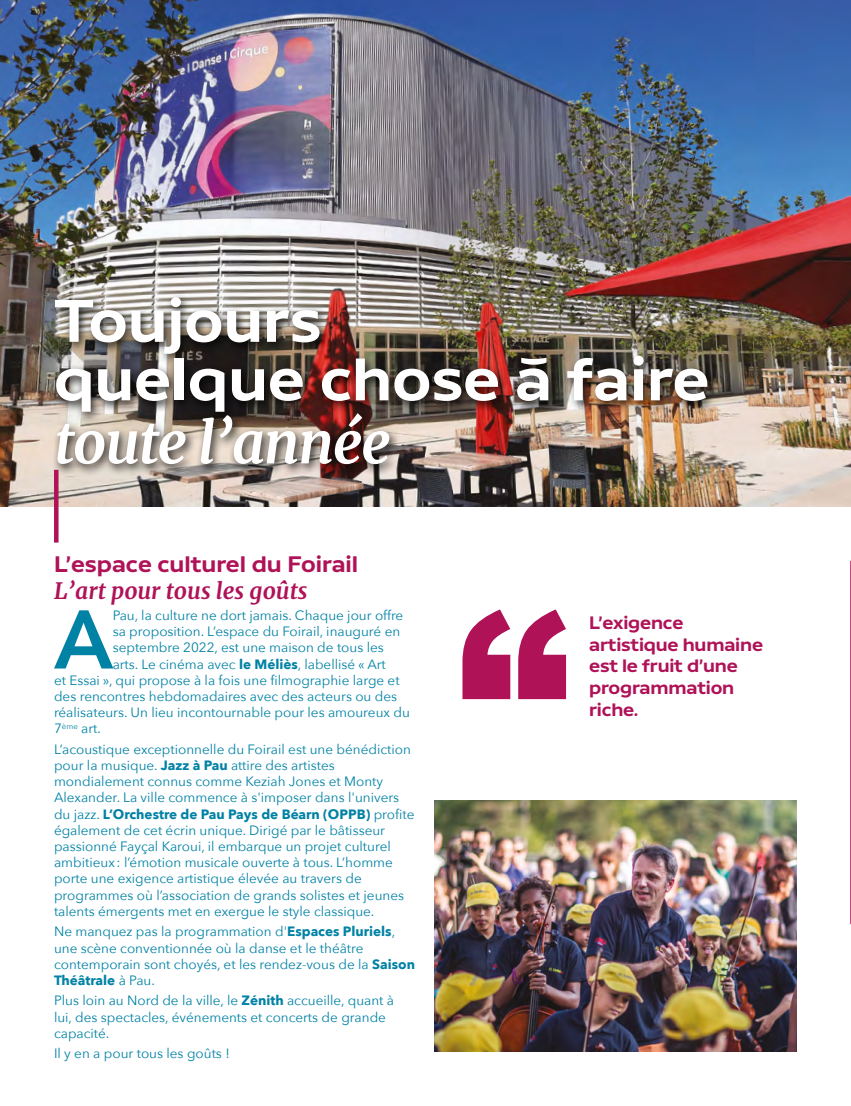
<style>
.page{position:relative;width:851px;height:1106px;background:#fff}
.page>*{position:absolute;margin:0;border:0;box-sizing:border-box;transform-origin:0 0}
.t1{font:900 225px "Arial";color:#af1257}
.t2{font:600 82.2px "Avenir Next";color:#0082a5}
.t3{font:60px/58.5px "Pau Display";color:#fff}
.t4{font:italic 700 57px "Merriweather";letter-spacing:-.025em;color:#fff}
.t5{font:22.5px "Pau Display";color:#af1257}
.t6{font:italic 700 22.5px "Merriweather";color:#af1257}
.t7{font:18px/21.6px "Pau Display";letter-spacing:-.01em;color:#af1257}
.t8{font:13.5px/16.2px "Avenir Next";color:#0082a5}
.s1{font-weight:700}
</style>
<div class="page">
<img style="left:0;top:0;width:850px;height:506px">
<img style="left:434px;top:800px;width:362px;height:252px">
<div style="left:49px;top:292px;width:669px;height:184px;background:#000;opacity:.86"></div>
<svg style="left:850px;top:560px;width:1px;height:365px"></svg>
<hr style="left:54px;top:470px;width:4px;height:72px;background:#af1257">
<h3 class="t3" style="left:54px;top:291px;width:656px">Toujours<br>quelque chose à faire</h3>
<h3 class="t4" style="left:54px;top:403px;width:338px">toute l’année</h3>
<h3 class="t5" style="left:54px;top:551px;width:305px">L'espace culturel du Foirail</h3>
<h3 class="t6" style="left:54px;top:575px;width:255px">L’art pour tous les goûts</h3>
<h2 class="t2" style="left:55px;top:569px;width:59px">A</h2>
<p class="t8" style="left:113px;top:606px;width:292px">Pau, la culture ne dort jamais. Chaque jour offre</p>
<p class="t8" style="left:113px;top:622px;width:289px">sa proposition. L’espace du Foirail, inauguré en</p>
<p class="t8" style="left:113px;top:639px;width:272px">septembre 2022, est une maison de tous les</p>
<p class="t8" style="left:113px;top:655px;width:274px">arts. Le cinéma avec <span class="s1">le Méliès</span>, labellisé « Art</p>
<p class="t8" style="left:54px;top:671px;width:347px">et Essai », qui propose à la fois une filmographie large et</p>
<p class="t8" style="left:54px;top:687px;width:344px">des rencontres hebdomadaires avec des acteurs ou des</p>
<p class="t8" style="left:54px;top:703px;width:357px">réalisateurs. Un lieu incontournable pour les amoureux du</p>
<p class="t8" style="left:54px;top:720px;width:48px">7<sup>ème</sup> art.</p>
<p class="t8" style="left:54px;top:740px;width:362px">L’acoustique exceptionnelle du Foirail est une bénédiction pour la musique. <span class="s1">Jazz à Pau</span> attire des artistes mondialement connus comme Keziah Jones et Monty Alexander. La ville commence à s'imposer dans l'univers du jazz. <span class="s1">L’Orchestre de Pau Pays de Béarn (OPPB)</span> profite également de cet écrin unique. Dirigé par le bâtisseur passionné Fayçal Karoui, il embarque un projet culturel ambitieux : l’émotion musicale ouverte à tous. L’homme porte une exigence artistique élevée au travers de programmes où l’association de grands solistes et jeunes talents émergents met en exergue le style classique.</p>
<p class="t8" style="left:54px;top:923px;width:362px">Ne manquez pas la programmation d'<span class="s1">Espaces Pluriels</span>, une scène conventionnée où la danse et le théâtre contemporain sont choyés, et les rendez-vous de la <span class="s1">Saison Théâtrale</span> à Pau.</p>
<p class="t8" style="left:54px;top:992px;width:341px">Plus loin au Nord de la ville, le <span class="s1">Zénith</span> accueille, quant à lui, des spectacles, événements et concerts de grande capacité.</p>
<p class="t8" style="left:54px;top:1044px;width:177px">Il y en a pour tous les goûts !</p>
<h1 class="t1" style="left:456px;top:529px;width:114px">“</h1>
<h3 class="t7" style="left:589px;top:612px;width:175px">L'exigence artistique humaine est le fruit d'une programmation riche.</h3>
</div>
